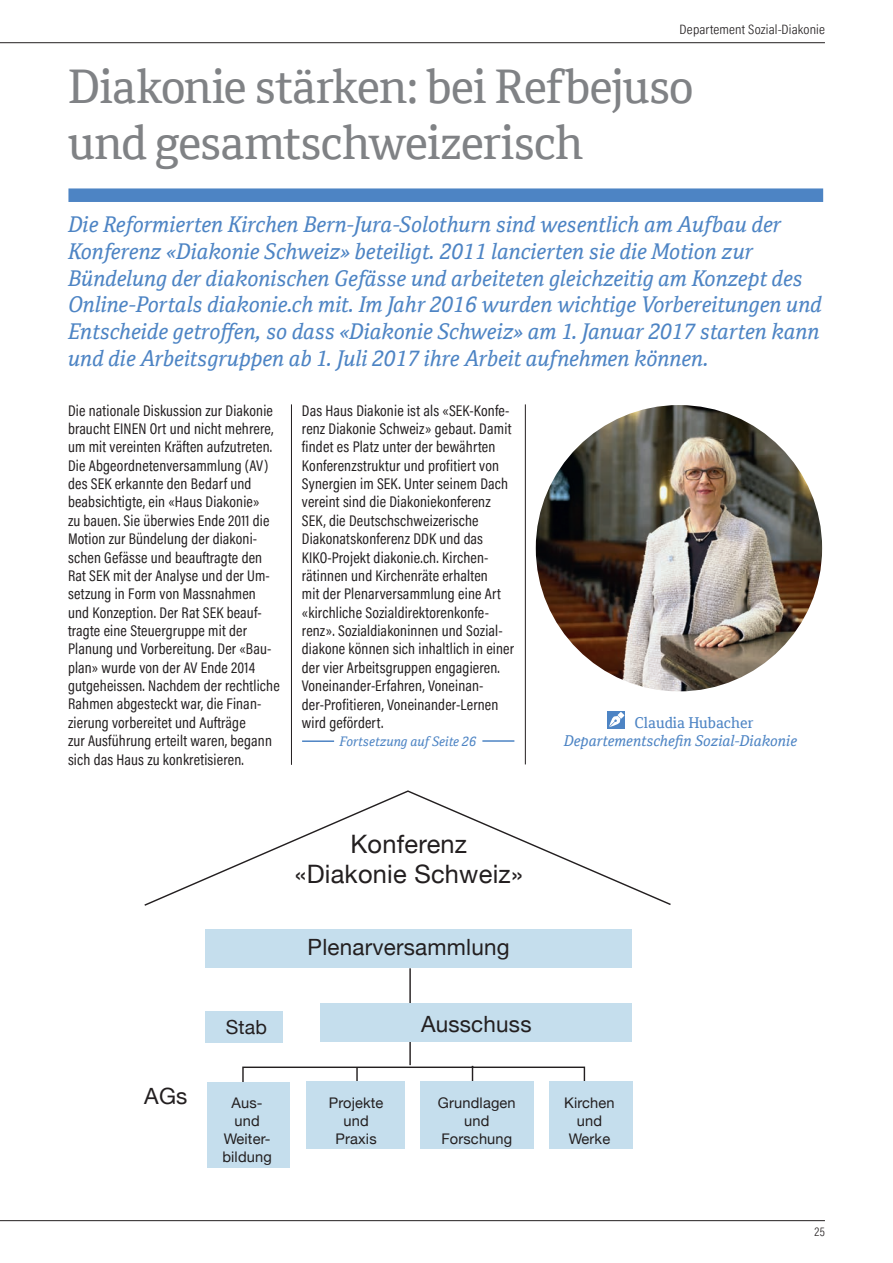
<style>
.page{position:relative;width:893px;height:1263px;background:#fff}
.page>*{position:absolute;margin:0;border:0;box-sizing:border-box;transform-origin:0 0}
.t1{font:46.5px/55.8px "Cordale";letter-spacing:-.025em;color:#808285}
.t2{font:25.35px/29.8px "Helvetica Neue";letter-spacing:.01em;color:#231f20;text-align:center}
.t3{font:22.35px "Helvetica Neue";letter-spacing:.01em;color:#231f20}
.t4{font:italic 21.75px/26.7px "Cordale";color:#4d84c4}
.t5{font:19.35px "Helvetica Neue";color:#231f20}
.t6{font:15.75px/18.3px "Acumin Pro Cond";letter-spacing:.01em;color:#231f20}
.t7{font:italic 15px "Cordale";color:#4d84c4}
.t8{font:15px "Cordale";color:#4d84c4}
.t9{font:14.7px/17.9px "Helvetica Neue";letter-spacing:.01em;color:#231f20;text-align:center}
.t10{font:300 13.5px "Acumin Pro Cond";letter-spacing:.01em;color:#231f20;scale:1.1 1}
.t11{font:italic 13.2px "Cordale";color:#4d84c4}
.t12{font:300 12.75px "Acumin Pro Cond";color:#231f20}
</style>
<div class="page">
<hr style="left:0;top:1220px;width:825px;height:1px;background:#231f20">
<hr style="left:0;top:42px;width:825px;height:1px;background:#231f20">
<div style="left:608px;top:711px;width:17px;height:17px;background:#4d84c4"></div>
<svg style="left:609px;top:716px;width:12px;height:11px"></svg>
<svg style="left:618px;top:712px;width:6px;height:7px"></svg>
<img style="left:536px;top:405px;width:286px;height:286px;border-radius:143px">
<div style="left:68px;top:188px;width:755px;height:14px;background:#4d84c4"></div>
<hr style="left:291px;top:404px;width:1px;height:361px;background:#231f20">
<hr style="left:525px;top:404px;width:1px;height:360px;background:#231f20">
<hr style="left:302px;top:740px;width:32px;height:2px;background:#4d84c4">
<hr style="left:482px;top:740px;width:32px;height:2px;background:#4d84c4">
<svg style="left:242px;top:967px;width:344px;height:121px"></svg>
<div style="left:206px;top:929px;width:426px;height:38px;background:#c5deed"></div>
<div style="left:320px;top:1003px;width:312px;height:39px;background:#c5deed"></div>
<div style="left:205px;top:1010px;width:77px;height:32px;background:#c5deed"></div>
<div style="left:207px;top:1081px;width:82px;height:86px;background:#c5deed"></div>
<div style="left:306px;top:1081px;width:98px;height:68px;background:#c5deed"></div>
<div style="left:420px;top:1081px;width:114px;height:68px;background:#c5deed"></div>
<div style="left:549px;top:1081px;width:84px;height:68px;background:#c5deed"></div>
<svg style="left:144px;top:790px;width:527px;height:116px"></svg>
<p class="t10" style="left:680px;top:21px;width:134px">Departement Sozial-Diakonie</p>
<h1 class="t1" style="left:68px;top:59px;width:627px">Diakonie stärken: bei Refbejuso und gesamtschweizerisch</h1>
<p class="t4" style="left:68px;top:211px;width:755px">Die Reformierten Kirchen Bern-Jura-Solothurn sind wesentlich am Aufbau der Konferenz «Diakonie Schweiz» beteiligt. 2011 lancierten sie die Motion zur Bündelung der diakonischen Gefässe und arbeiteten gleichzeitig am Konzept des Online-Portals diakonie.ch mit. Im Jahr 2016 wurden wichtige Vorbereitungen und Entscheide getroffen, so dass «Diakonie Schweiz» am 1. Januar 2017 starten kann und die Arbeitsgruppen ab 1. Juli 2017 ihre Arbeit aufnehmen können.</p>
<p class="t6" style="left:68px;top:401px;width:213px">Die nationale Diskussion zur Diakonie braucht EINEN Ort und nicht mehrere, um mit vereinten Kräften aufzutreten.<br>Die Abgeordnetenversammlung (AV) des SEK erkannte den Bedarf und beabsichtigte, ein «Haus Diakonie»<br>zu bauen. Sie überwies Ende 2011 die Motion zur Bündelung der diakoni&shy;schen Gefässe und beauftragte den Rat SEK mit der Analyse und der Um&shy;setzung in Form von Massnahmen und Konzeption. Der Rat SEK beauf&shy;tragte eine Steuergruppe mit der Planung und Vorbereitung. Der «Bau&shy;plan» wurde von der AV Ende 2014 gutgeheissen. Nachdem der rechtliche Rahmen abgesteckt war, die Finan&shy;zierung vorbereitet und Aufträge<br>zur Ausführung erteilt waren, begann sich das Haus zu konkretisieren.</p>
<p class="t6" style="left:302px;top:401px;width:214px">Das Haus Diakonie ist als «SEK-Konfe&shy;renz Diakonie Schweiz» gebaut. Damit findet es Platz unter der bewährten Konferenzstruktur und profitiert von Synergien im SEK. Unter seinem Dach vereint sind die Diakoniekonferenz SEK, die Deutschschweizerische Diakonatskonferenz DDK und das KIKO-Projekt diakonie.ch. Kirchen&shy;rätinnen und Kirchenräte erhalten<br>mit der Plenarversammlung eine Art «kirchliche Sozialdirektorenkonfe&shy;renz». Sozialdiakoninnen und Sozial&shy;diakone können sich inhaltlich in einer der vier Arbeitsgruppen engagieren.<br>Voneinander-Erfahren, Voneinan&shy;der-Profitieren, Voneinander-Lernen wird gefördert.</p>
<p class="t11" style="left:339px;top:734px;width:138px">Fortsetzung auf Seite 26</p>
<h2 class="t2" style="left:295px;top:831px;width:230px">Konferenz «Diakonie Schweiz»</h2>
<p class="t5" style="left:226px;top:1013px;width:43px">Stab</p>
<h3 class="t3" style="left:308px;top:931px;width:203px">Plenarversammlung</h3>
<h3 class="t3" style="left:421px;top:1008px;width:112px">Ausschuss</h3>
<p class="t8" style="left:634px;top:714px;width:120px">Claudia Hubacher</p>
<p class="t7" style="left:564px;top:732px;width:235px">Departementschefin Sozial-Diakonie</p>
<h3 class="t3" style="left:144px;top:1080px;width:45px">AGs</h3>
<p class="t9" style="left:222px;top:1095px;width:51px">Aus&shy;und<br>Weiter&shy;bildung</p>
<p class="t9" style="left:329px;top:1094px;width:56px">Projekte und<br>Praxis</p>
<p class="t9" style="left:438px;top:1094px;width:79px">Grundlagen und<br>Forschung</p>
<p class="t9" style="left:564px;top:1094px;width:52px">Kirchen und<br>Werke</p>
<p class="t12" style="left:815px;top:1224px;width:12px">25</p>
</div>
